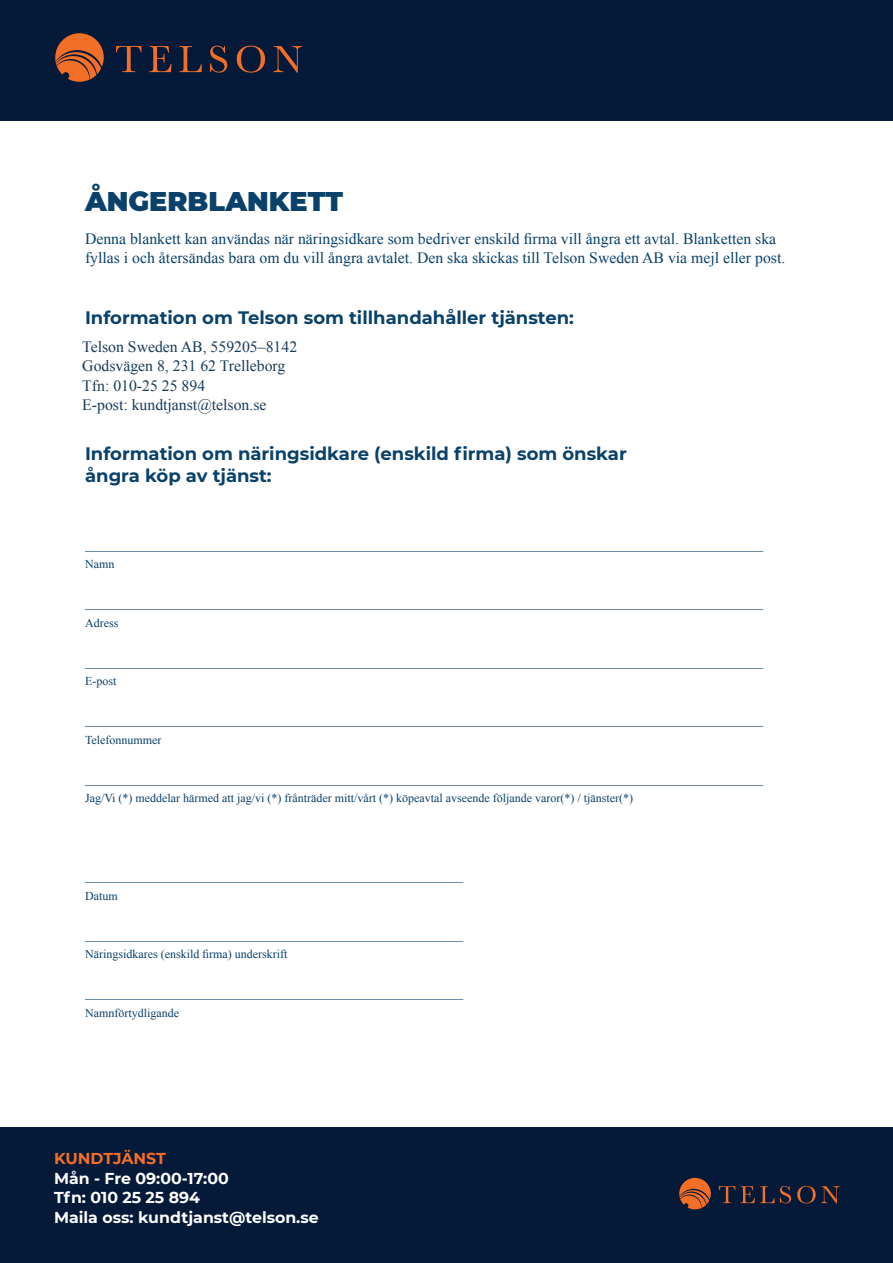
<style>
.page{position:relative;width:893px;height:1263px;background:#fff}
.page>*{position:absolute;margin:0;border:0;box-sizing:border-box;transform-origin:0 0}
.Rubrik{font:900 27px "Montserrat";color:#09416b}
.Underrubrik_2{font:700 18px/21.6px "Montserrat";color:#09416b}
.Brödtext{font:15.75px/19.5px "Times New Roman";color:#09416b}
.t1{font:15.75px/19.5px "Times New Roman";color:#173b5b}
.t2{font:700 15.75px/19.5px "Montserrat";color:#fff}
.t3{font:700 15.75px "Montserrat";letter-spacing:-.01em;color:#f36e29}
.Brödtext-2{font:12px "Times New Roman";color:#09416b}
</style>
<div class="page">
<div style="left:0;top:0;width:893px;height:120px;background:#051a39"></div>
<svg style="left:116px;top:46px;width:26px;height:26px"></svg>
<svg style="left:149px;top:46px;width:22px;height:26px"></svg>
<svg style="left:179px;top:46px;width:23px;height:26px"></svg>
<svg style="left:210px;top:46px;width:17px;height:27px"></svg>
<svg style="left:237px;top:46px;width:28px;height:27px"></svg>
<svg style="left:273px;top:46px;width:29px;height:27px"></svg>
<svg style="left:55px;top:33px;width:49px;height:49px"></svg>
<div style="left:0;top:1127px;width:893px;height:136px;background:#051a39"></div>
<svg style="left:719px;top:1186px;width:55px;height:17px"></svg>
<svg style="left:780px;top:1186px;width:11px;height:17px"></svg>
<svg style="left:797px;top:1186px;width:43px;height:17px"></svg>
<svg style="left:679px;top:1178px;width:32px;height:31px"></svg>
<p class="Rubrik" style="left:85px;top:181px;width:260px">ÅNGERBLANKETT</p>
<p class="Brödtext" style="left:85px;top:228px;width:702px">Denna blankett kan användas när näringsidkare som bedriver enskild firma vill ångra ett avtal. Blanketten ska fyllas i och återsändas bara om du vill ångra avtalet. Den ska skickas till Telson Sweden AB via mejl eller post.</p>
<p class="Underrubrik_2" style="left:85px;top:306px;width:490px">Information om Telson som tillhandahåller tjänsten:</p>
<h3 class="t1" style="left:82px;top:337px;width:216px">Telson Sweden AB, 559205–8142<br>Godsvägen 8, 231 62 Trelleborg<br>Tfn: 010-25 25 894<br>E-post: kundtjanst@telson.se</h3>
<p class="Underrubrik_2" style="left:85px;top:442px;width:543px">Information om näringsidkare (enskild firma) som önskar ångra köp av tjänst:</p>
<p class="Brödtext-2" style="left:85px;top:537px;width:679px">_________________________________________________________________________________________________________________</p>
<p class="Brödtext-2" style="left:85px;top:556px;width:31px">Namn</p>
<p class="Brödtext-2" style="left:85px;top:595px;width:679px">_________________________________________________________________________________________________________________</p>
<p class="Brödtext-2" style="left:85px;top:615px;width:35px">Adress</p>
<p class="Brödtext-2" style="left:85px;top:654px;width:679px">_________________________________________________________________________________________________________________</p>
<p class="Brödtext-2" style="left:85px;top:673px;width:33px">E-post</p>
<p class="Brödtext-2" style="left:85px;top:712px;width:679px">_________________________________________________________________________________________________________________</p>
<p class="Brödtext-2" style="left:85px;top:732px;width:78px">Telefonnummer</p>
<p class="Brödtext-2" style="left:85px;top:771px;width:679px">_________________________________________________________________________________________________________________</p>
<p class="Brödtext-2" style="left:85px;top:790px;width:550px">Jag/Vi (*) meddelar härmed att jag/vi (*) frånträder mitt/vårt (*) köpeavtal avseende följande varor(*) / tjänster(*)</p>
<p class="Brödtext-2" style="left:85px;top:868px;width:379px">_______________________________________________________________</p>
<p class="Brödtext-2" style="left:85px;top:888px;width:34px">Datum</p>
<p class="Brödtext-2" style="left:85px;top:927px;width:379px">_______________________________________________________________</p>
<p class="Brödtext-2" style="left:85px;top:946px;width:204px">Näringsidkares (enskild firma) underskrift</p>
<p class="Brödtext-2" style="left:85px;top:985px;width:379px">_______________________________________________________________</p>
<p class="Brödtext-2" style="left:85px;top:1005px;width:95px">Namnförtydligande</p>
<h3 class="t3" style="left:54px;top:1147px;width:113px">KUNDTJÄNST</h3>
<h3 class="t2" style="left:54px;top:1168px;width:266px">Mån - Fre 09:00-17:00<br>Tfn: 010 25 25 894<br>Maila oss: kundtjanst@telson.se</h3>
</div>
